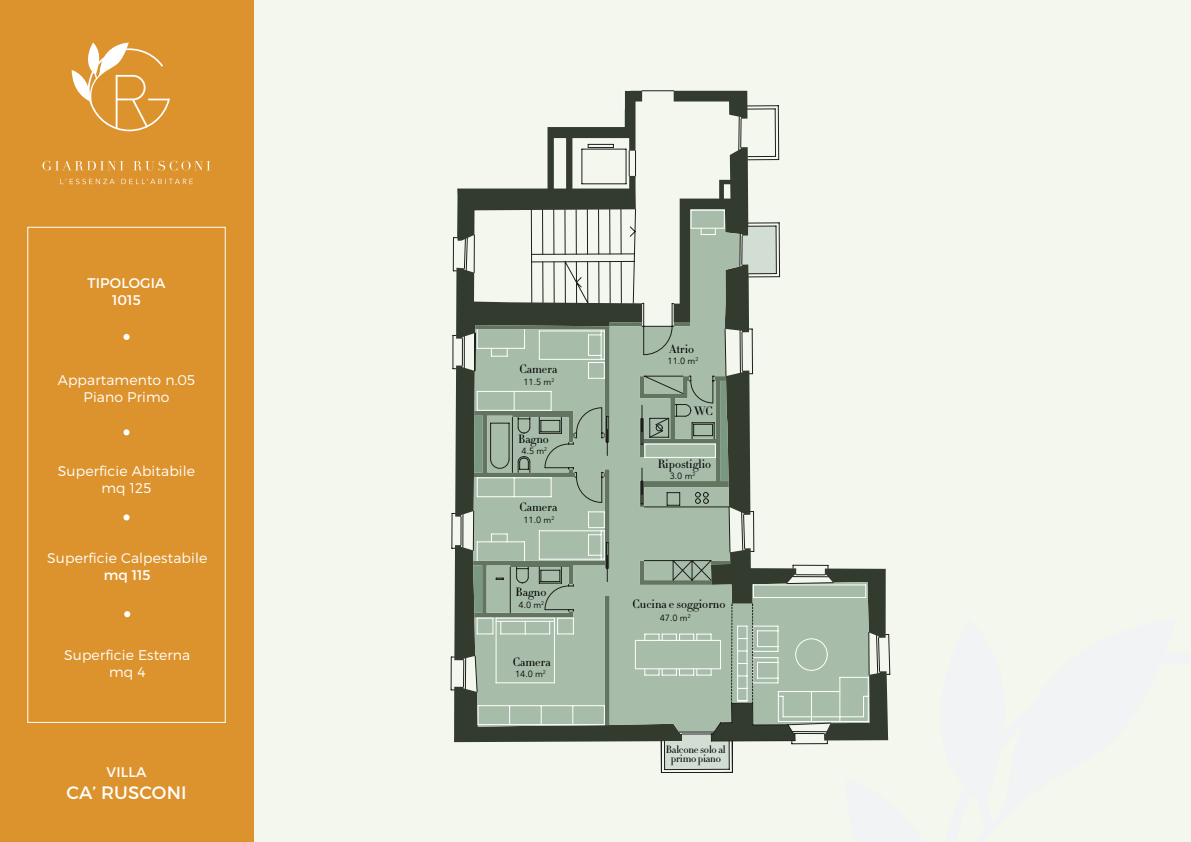
<style>
.page{position:relative;width:1191px;height:842px;background:#fff}
.page>*{position:absolute;margin:0;border:0;box-sizing:border-box;transform-origin:0 0}
.t1{font:18px "Montserrat";letter-spacing:.01em;color:#fff}
.t2{font:300 14px "Montserrat";letter-spacing:.01em;color:#fff}
.t3{font:14px "Montserrat";letter-spacing:.01em;color:#fff}
.t4{font:300 11.9px "Didot HTF 06";color:#000}
.t5{font:300 10.4px/9px "Didot HTF 06";letter-spacing:-.02em;color:#000;text-align:center}
.t6{font:8.9px "Avenir Next";color:#000}
</style>
<div class="page">
<div style="left:254px;top:0;width:937px;height:842px;background:#f4f7ee"></div>
<svg style="left:451px;top:237px;width:435px;height:536px"></svg>
<hr style="left:753px;top:584px;width:112px;height:1px;background:#fff">
<hr style="left:753px;top:597px;width:112px;height:1px;background:#fff">
<svg style="left:825px;top:568px;width:60px;height:70px;background:#7b8a7b"></svg>
<hr style="left:778px;top:691px;width:62px;height:1px;background:#fff">
<hr style="left:778px;top:721px;width:90px;height:1px;background:#fff">
<svg style="left:824px;top:671px;width:21px;height:69px"></svg>
<hr style="left:783px;top:716px;width:80px;height:1px;background:#fff">
<hr style="left:811px;top:691px;width:1px;height:30px;background:#fff">
<hr style="left:839px;top:677px;width:1px;height:44px;background:#fff">
<div style="left:795px;top:638px;width:32px;height:33px;border:1px solid #fff;border-radius:50%"></div>
<svg style="left:454px;top:90px;width:342px;height:679px"></svg>
<div style="left:0;top:0;width:254px;height:842px;background:#dd932d"></div>
<svg style="left:845px;top:619px;width:46px;height:154px"></svg>
<div style="left:27px;top:227px;width:199px;height:496px;border:1px solid #fff"></div>
<svg style="left:43px;top:161px;width:81px;height:9px"></svg>
<svg style="left:133px;top:161px;width:77px;height:9px"></svg>
<svg style="left:60px;top:179px;width:55px;height:5px"></svg>
<svg style="left:121px;top:179px;width:72px;height:5px"></svg>
<svg style="left:72px;top:43px;width:98px;height:88px"></svg>
<div style="left:123px;top:334px;width:7px;height:6px;background:#fff;border-radius:50%"></div>
<div style="left:123px;top:429px;width:7px;height:6px;background:#fff;border-radius:50%"></div>
<div style="left:123px;top:514px;width:7px;height:6px;background:#fff;border-radius:50%"></div>
<svg style="left:124px;top:611px;width:6px;height:6px"></svg>
<p class="t3" style="left:88px;top:274px;width:79px">TIPOLOGIA</p>
<p class="t3" style="left:112px;top:291px;width:30px">1015</p>
<p class="t2" style="left:58px;top:371px;width:139px">Appartamento n.05</p>
<p class="t2" style="left:84px;top:388px;width:87px">Piano Primo</p>
<p class="t2" style="left:58px;top:463px;width:139px">Superficie Abitabile</p>
<p class="t2" style="left:102px;top:480px;width:51px">mq 125</p>
<p class="t2" style="left:47px;top:550px;width:162px">Superficie Calpestabile</p>
<p class="t3" style="left:104px;top:567px;width:48px">mq 115</p>
<p class="t2" style="left:64px;top:647px;width:128px">Superficie Esterna</p>
<p class="t2" style="left:109px;top:664px;width:38px">mq 4</p>
<p class="t3" style="left:107px;top:764px;width:41px">VILLA</p>
<p class="t1" style="left:66px;top:781px;width:122px">CA’ RUSCONI</p>
<p class="t4" style="left:519px;top:362px;width:39px">Camera</p>
<p class="t6" style="left:523px;top:374px;width:32px">11.5 m<sup>2</sup></p>
<p class="t4" style="left:518px;top:432px;width:32px">Bagno</p>
<p class="t6" style="left:521px;top:444px;width:27px">4.5 m<sup>2</sup></p>
<p class="t4" style="left:519px;top:499px;width:39px">Camera</p>
<p class="t6" style="left:523px;top:513px;width:32px">11.0 m<sup>2</sup></p>
<p class="t4" style="left:515px;top:584px;width:32px">Bagno</p>
<p class="t6" style="left:518px;top:598px;width:27px">4.0 m<sup>2</sup></p>
<p class="t4" style="left:513px;top:654px;width:39px">Camera</p>
<p class="t6" style="left:515px;top:666px;width:32px">14.0 m<sup>2</sup></p>
<p class="t4" style="left:669px;top:341px;width:27px">Atrio</p>
<p class="t6" style="left:667px;top:354px;width:32px">11.0 m<sup>2</sup></p>
<p class="t4" style="left:694px;top:404px;width:20px">WC</p>
<p class="t4" style="left:657px;top:456px;width:55px">Ripostiglio</p>
<p class="t6" style="left:670px;top:469px;width:27px">3.0 m<sup>2</sup></p>
<p class="t4" style="left:632px;top:597px;width:94px">Cucina e soggiorno</p>
<p class="t6" style="left:660px;top:610px;width:32px">47.0 m<sup>2</sup></p>
<p class="t5" style="left:666px;top:745px;width:61px">Balcone solo al primo piano</p>
</div>
